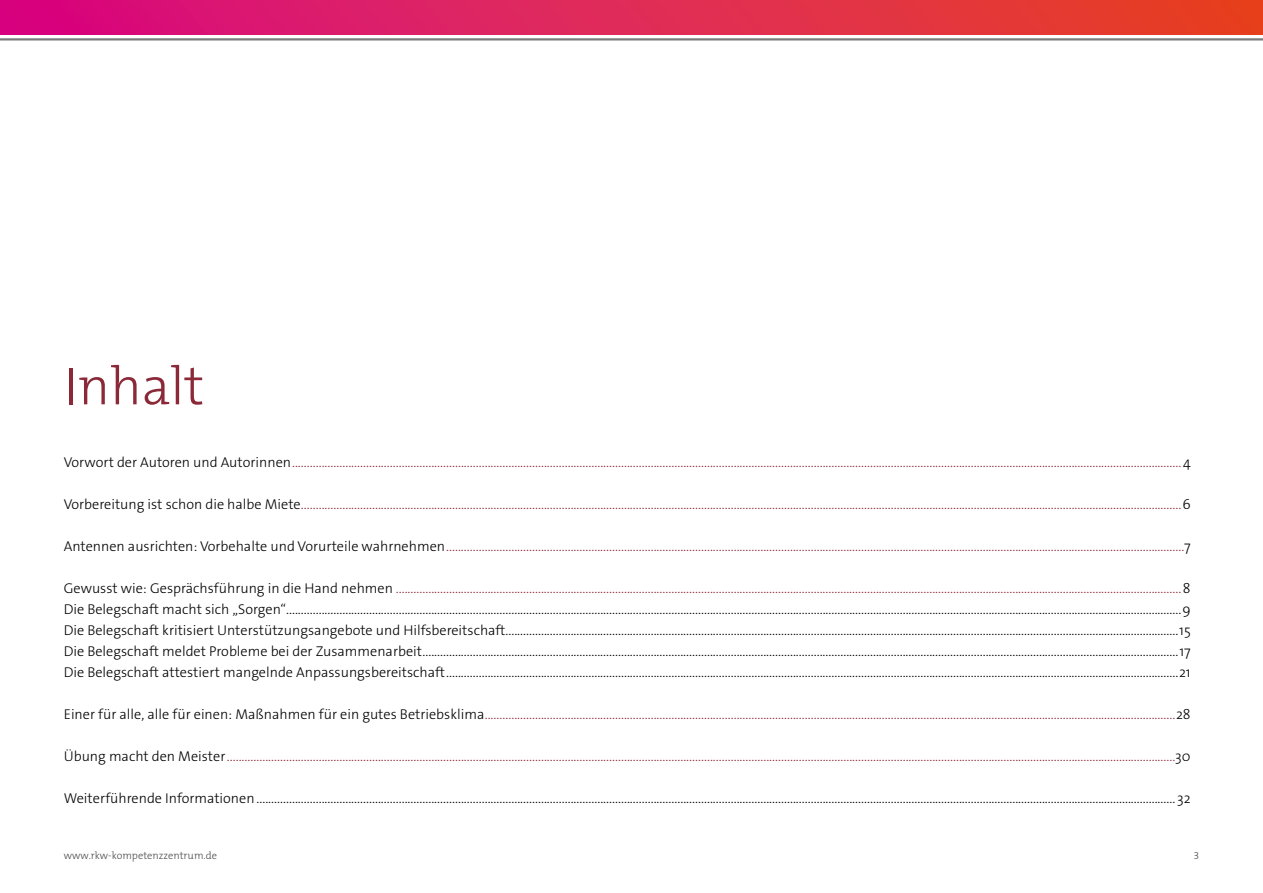
<style>
.page{position:relative;width:1263px;height:893px;background:#fff}
.page>*{position:absolute;margin:0;border:0;box-sizing:border-box;transform-origin:0 0}
.headline{font:300 54px "The Mix B W3";color:#8b2939}
.inhalt{font:300 14.25px "The Sans Os F";color:#8b2939}
.inhalt-2{font:300 14.25px "The Sans Os F";color:#000}
.Fusszeile{font:300 10.5px "The Mix B W3";color:#4a4a49}
.s1{color:#000}
</style>
<div class="page">
<hr style="left:0;top:38px;width:1263px;height:3px;background:#7c7b7b">
<div style="left:0;top:0;width:1263px;height:34px;background:linear-gradient(to right,#d70985,#e74623)"></div>
<p class="headline" style="left:64px;top:351px;width:142px">Inhalt</p>
<p class="inhalt" style="left:64px;top:453px;width:1128px"><span class="s1">Vorwort der Autoren und Autorinnen</span>............................................................................................................................................................................................................................................................................................................<span class="s1">4</span></p>
<p class="inhalt" style="left:64px;top:495px;width:1128px"><span class="s1">Vorbereitung ist schon die halbe Miete</span>.........................................................................................................................................................................................................................................................................................................<span class="s1">6</span></p>
<p class="inhalt" style="left:64px;top:537px;width:1128px"><span class="s1">Antennen ausrichten: Vorbehalte und Vorurteile wahrnehmen</span>.........................................................................................................................................................................................................................................................<span class="s1">7</span></p>
<p class="inhalt" style="left:64px;top:579px;width:1128px"><span class="s1">Gewusst wie: Gesprächsführung in die Hand nehmen</span> .........................................................................................................................................................................................................................................................................<span class="s1">8</span></p>
<p class="inhalt-2" style="left:64px;top:600px;width:1128px">Die Belegschaft macht sich „Sorgen“..............................................................................................................................................................................................................................................................................................................9</p>
<p class="inhalt-2" style="left:64px;top:621px;width:1128px">Die Belegschaft kritisiert Unterstützungsangebote und Hilfsbereitschaft...................................................................................................................................................................................................................................15</p>
<p class="inhalt-2" style="left:64px;top:642px;width:1128px">Die Belegschaft meldet Probleme bei der Zusammenarbeit...............................................................................................................................................................................................................................................................17</p>
<p class="inhalt-2" style="left:64px;top:663px;width:1128px">Die Belegschaft attestiert mangelnde Anpassungsbereitschaft.......................................................................................................................................................................................................................................................21</p>
<p class="inhalt" style="left:64px;top:705px;width:1128px"><span class="s1">Einer für alle, alle für einen: Maßnahmen für ein gutes Betriebsklima</span>.........................................................................................................................................................................................................................................<span class="s1">28</span></p>
<p class="inhalt" style="left:64px;top:747px;width:1128px"><span class="s1">Übung macht den Meister</span>................................................................................................................................................................................................................................................................................................................................<span class="s1">30</span></p>
<p class="inhalt-2" style="left:64px;top:789px;width:1128px">Weiterführende Informationen...................................................................................................................................................................................................................................................................................................................... 32</p>
<p class="Fusszeile" style="left:64px;top:849px;width:155px">www.rkw-kompetenzzentrum.de</p>
<p class="Fusszeile" style="left:1193px;top:849px;width:7px">3</p>
</div>
